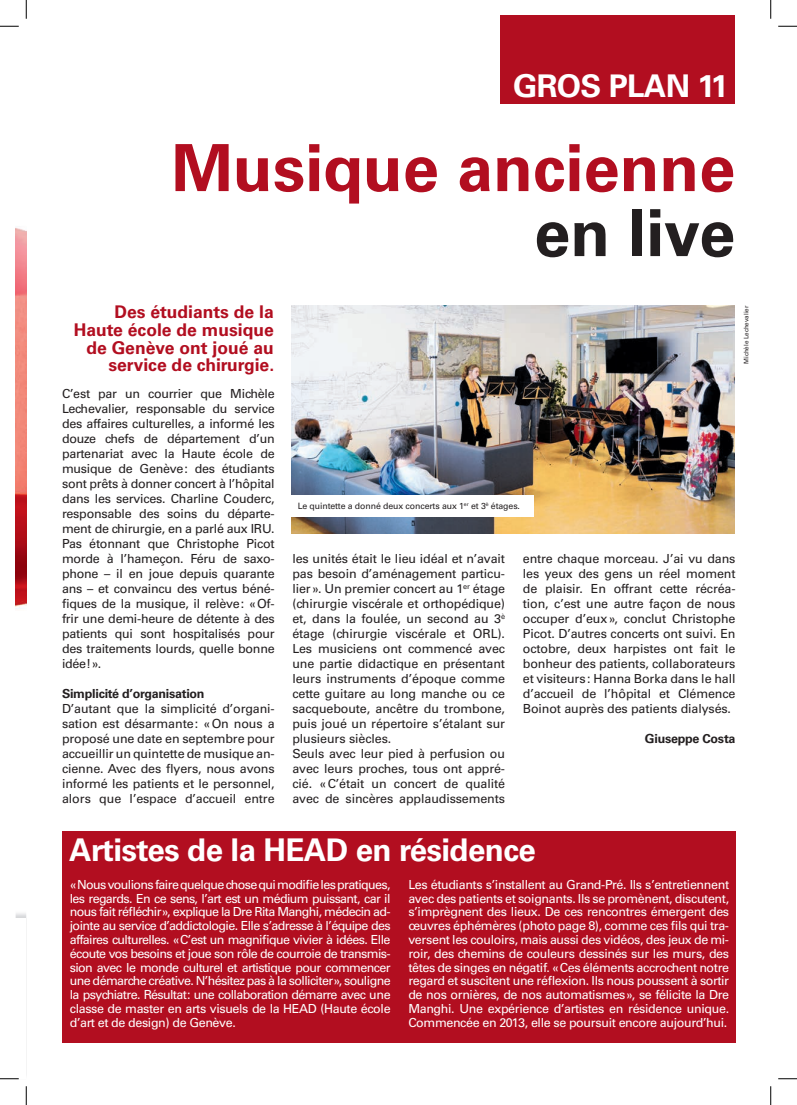
<style>
.page{position:relative;width:797px;height:1105px;background:#fff}
.page>*{position:absolute;margin:0;border:0;box-sizing:border-box;transform-origin:0 0}
.t1{font:700 65px "Univers LT Std";color:#b20e20}
.t2{font:700 65px "Univers LT Std";color:#231f20}
.t3{font:700 31.25px "Univers LT Std";letter-spacing:-.02em;color:#fff}
.t4{font:700 17.5px/17.5px "Univers LT Std";color:#b20e20;text-align:right}
.t5{font:12.5px/15px "Univers LT Std";letter-spacing:-.01em;color:#231f20;text-align:justify}
.t6{font:12.5px/13.8px "Univers LT Std";letter-spacing:-.03em;color:#fff;text-align:justify}
.t7{font:700 12.5px "Univers LT Std";letter-spacing:-.02em;color:#231f20}
.t8{font:8.75px "Univers LT Std";letter-spacing:-.01em;color:#231f20}
.t9{font:6.25px "Univers LT Std";color:#231f20}
</style>
<div class="page">
<div style="left:62px;top:832px;width:673px;height:211px;background:#b20e20"></div>
<img style="left:291px;top:306px;width:443px;height:227px">
<div style="left:291px;top:495px;width:242px;height:21px;background:#fff"></div>
<img style="left:16px;top:228px;width:10px;height:381px">
<svg style="left:16px;top:913px;width:10px;height:5px"></svg>
<div style="left:500px;top:16px;width:235px;height:88px;background:#b20e20"></div>
<svg style="left:0;top:25px;width:19px;height:2px"></svg>
<svg style="left:778px;top:25px;width:19px;height:2px"></svg>
<svg style="left:0;top:1078px;width:19px;height:1px"></svg>
<svg style="left:778px;top:1078px;width:19px;height:1px"></svg>
<svg style="left:25px;top:0;width:2px;height:19px"></svg>
<svg style="left:25px;top:1086px;width:2px;height:19px"></svg>
<svg style="left:770px;top:0;width:1px;height:19px"></svg>
<svg style="left:770px;top:1086px;width:1px;height:19px"></svg>
<h2 class="t3" style="left:513px;top:67px;width:217px">GROS PLAN 11</h2>
<h1 class="t1" style="left:171px;top:130px;width:565px">Musique ancienne</h1>
<h1 class="t2" style="left:534px;top:195px;width:203px">en live</h1>
<h3 class="t4" style="left:74px;top:304px;width:202px">Des étudiants de la<br>Haute école de musique de Genève ont joué au service de chirurgie.</h3>
<p class="t5" style="left:62px;top:386px;width:214px">C’est par un courrier que Michèle Lechevalier, responsable du service des affaires culturelles, a informé les douze chefs de département d’un partenariat avec la Haute école de musique de Genève : des étudiants sont prêts à donner concert à l’hôpital dans les services. Charline Couderc, responsable des soins du départe&shy;ment de chirurgie, en a parlé aux IRU.<br>Pas étonnant que Christophe Picot morde à l’hameçon. Féru de saxo&shy;phone – il en joue depuis quarante ans – et convaincu des vertus béné&shy;fiques de la musique, il relève : « Of&shy;frir une demi-heure de détente à des patients qui sont hospitalisés pour des traitements lourds, quelle bonne idée! ».</p>
<p class="t7" style="left:62px;top:686px;width:144px">Simplicité d’organisation</p>
<p class="t5" style="left:62px;top:701px;width:214px">D’autant que la simplicité d’organi&shy;sation est désarmante : « On nous a proposé une date en septembre pour accueillir un quintette de musique an&shy;cienne. Avec des flyers, nous avons informé les patients et le personnel, alors que l’espace d’accueil entre</p>
<p class="t9" style="left:742px;top:364px;width:60px;rotate:-90deg">Michèle Lechevalier</p>
<p class="t8" style="left:298px;top:500px;width:224px">Le quintette a donné deux concerts aux 1<sup>er</sup> et 3<sup>è</sup> étages.</p>
<p class="t5" style="left:292px;top:551px;width:214px;text-align:left">les unités était le lieu idéal et n’avait pas besoin d’aménagement particu&shy;lier ». Un premier concert au 1<sup>er</sup> étage (chirurgie viscérale et orthopédique) et, dans la foulée, un second au 3<sup>è </sup>étage (chirurgie viscérale et ORL).<br>Les musiciens ont commencé avec une partie didactique en présentant leurs instruments d’époque comme cette guitare au long manche ou ce sacqueboute, ancêtre du trombone, puis joué un répertoire s’étalant sur plusieurs siècles.<br>Seuls avec leur pied à perfusion ou avec leurs proches, tous ont appré&shy;cié. « C’était un concert de qualité avec de sincères applaudissements</p>
<p class="t5" style="left:523px;top:551px;width:214px">entre chaque morceau. J’ai vu dans les yeux des gens un réel moment de plaisir. En offrant cette récréa&shy;tion, c’est une autre façon de nous occuper d’eux », conclut Christophe Picot. D’autres concerts ont suivi. En octobre, deux harpistes ont fait le bonheur des patients, collaborateurs et visiteurs : Hanna Borka dans le hall d’accueil de l’hôpital et Clémence Boinot auprès des patients dialysés.</p>
<p class="t7" style="left:645px;top:731px;width:92px">Giuseppe Costa</p>
<h2 class="t3" style="left:69px;top:832px;width:468px">Artistes de la HEAD en résidence</h2>
<p class="t6" style="left:70px;top:878px;width:322px">« Nous voulions faire quelque chose qui modifie les pratiques, les regards. En ce sens, l’art est un médium puissant, car il nous fait réfléchir », explique la Dre Rita Manghi, médecin ad&shy;jointe au service d’addictologie. Elle s’adresse à l’équipe des affaires culturelles. « C’est un magnifique vivier à idées. Elle écoute vos besoins et joue son rôle de courroie de transmis&shy;sion avec le monde culturel et artistique pour commencer une démarche créative. N’hésitez pas à la solliciter », souligne la psychiatre. Résultat : une collaboration démarre avec une classe de master en arts visuels de la HEAD (Haute école d’art et de design) de Genève.</p>
<p class="t6" style="left:408px;top:878px;width:322px">Les étudiants s’installent au Grand-Pré. Ils s’entretiennent avec des patients et soignants. Ils se promènent, discutent, s’imprègnent des lieux. De ces rencontres émergent des œuvres éphémères (photo page 8), comme ces fils qui tra&shy;versent les couloirs, mais aussi des vidéos, des jeux de mi&shy;roir, des chemins de couleurs dessinés sur les murs, des têtes de singes en négatif. « Ces éléments accrochent notre regard et suscitent une réflexion. Ils nous poussent à sortir de nos ornières, de nos automatismes », se félicite la Dre Manghi. Une expérience d’artistes en résidence unique.<br>Commencée en 2013, elle se poursuit encore aujourd’hui.</p>
</div>
